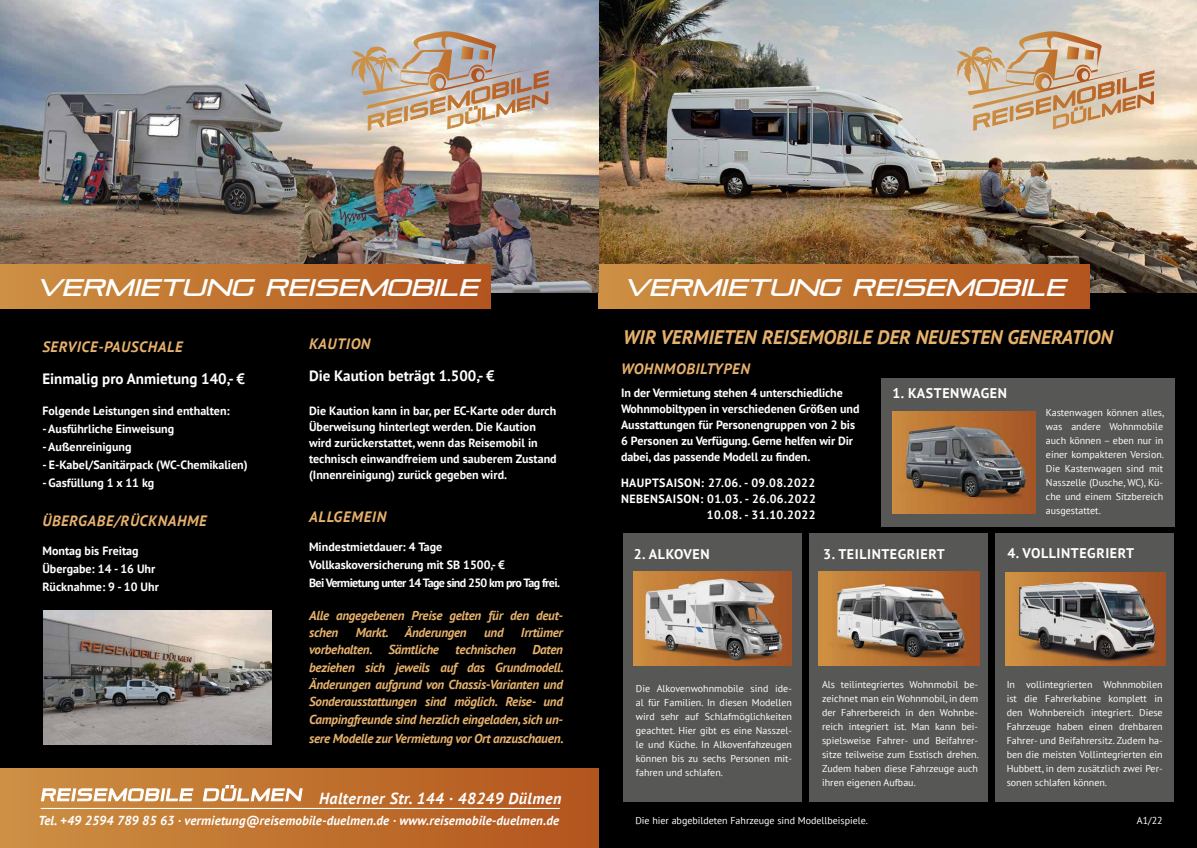
<style>
.page{position:relative;width:1197px;height:848px;background:#fff}
.page>*{position:absolute;margin:0;border:0;box-sizing:border-box;transform-origin:0 0}
.t1{font:italic 24px "Pirulen";color:#fff}
.t2{font:italic 700 19.6px "PT Sans";color:#e8b26d}
.t3{font:italic 700 16px "PT Sans";letter-spacing:.03em;color:#fff}
.t4{font:italic 700 15px "PT Sans";letter-spacing:.04em;color:#e8b26d}
.t5{font:700 15px "PT Sans";color:#fff}
.t6{font:700 14px "PT Sans";letter-spacing:.04em;color:#fff}
.t7{font:italic 700 13px/17.4px "PT Sans";letter-spacing:-.02em;color:#e8b26d}
.t8{font:italic 700 13px "PT Sans";letter-spacing:.01em;color:#fff}
.t9{font:700 12px/16px "PT Sans";color:#fff}
.t10{font:700 12px/16px "PT Sans";letter-spacing:.035em;color:#fff;text-align:right}
.t11{font:10px/14px "PT Sans";color:#fff;text-align:justify}
.s1{font-size:13.3px}
</style>
<div class="page">
<div style="left:0;top:292px;width:1196px;height:556px;background:#000"></div>
<div style="left:623px;top:533px;width:178px;height:269px;background:#575756"></div>
<div style="left:809px;top:533px;width:178px;height:269px;background:#575756"></div>
<div style="left:995px;top:533px;width:178px;height:269px;background:#575756"></div>
<img style="left:0;top:0;width:1196px;height:292px">
<svg style="left:955px;top:31px;width:199px;height:100px;background:#d4bba0"></svg>
<div style="left:598px;top:265px;width:491px;height:43px;background:linear-gradient(to right,#cd9043,#b3541c)"></div>
<svg style="left:350px;top:31px;width:198px;height:100px;background:#c5b4a5"></svg>
<div style="left:0;top:768px;width:598px;height:80px;background:linear-gradient(to right,#cd9043,#b3541c)"></div>
<div style="left:0;top:265px;width:490px;height:43px;background:linear-gradient(to right,#cd9043,#b3541c)"></div>
<img style="left:44px;top:610px;width:227px;height:134px">
<hr style="left:41px;top:808px;width:518px;height:1px;background:#fff">
<svg style="left:41px;top:784px;width:262px;height:17px;background:#dbb085"></svg>
<img style="left:633px;top:571px;width:158px;height:94px">
<img style="left:818px;top:571px;width:161px;height:95px">
<img style="left:1005px;top:572px;width:160px;height:93px">
<div style="left:880px;top:378px;width:294px;height:149px;background:#575756"></div>
<img style="left:892px;top:411px;width:143px;height:102px">
<h1 class="t1" style="left:37px;top:273px;width:450px">VERMIETUNG REISEMOBILE</h1>
<h3 class="t4" style="left:42px;top:336px;width:142px">SERVICE-PAUSCHALE</h3>
<h3 class="t5" style="left:42px;top:369px;width:204px">Einmalig pro Anmietung 140,- €</h3>
<p class="t9" style="left:42px;top:403px;width:189px">Folgende Leistungen sind enthalten:</p>
<p class="t9" style="left:42px;top:421px;width:133px">- Ausführliche Einweisung</p>
<p class="t9" style="left:42px;top:439px;width:90px">- Außenreinigung</p>
<p class="t9" style="left:42px;top:457px;width:207px">- E-Kabel/Sanitärpack (WC-Chemikalien)</p>
<p class="t9" style="left:42px;top:475px;width:113px">- Gasfüllung 1 x 11 kg</p>
<h3 class="t4" style="left:42px;top:511px;width:166px">ÜBERGABE/RÜCKNAHME</h3>
<p class="t9" style="left:42px;top:541px;width:118px;line-height:18px">Montag bis Freitag<br>Übergabe: 14 - 16 Uhr<br>Rücknahme: 9 - 10 Uhr</p>
<h3 class="t4" style="left:309px;top:334px;width:63px">KAUTION</h3>
<h3 class="t5" style="left:309px;top:366px;width:187px">Die Kaution beträgt 1.500,- €</h3>
<p class="t9" style="left:309px;top:403px;width:249px">Die Kaution kann in bar, per EC-Karte oder durch Überweisung hinterlegt werden. Die Kaution wird zurückerstattet, wenn das Reisemobil in technisch einwandfreiem und sauberem Zustand (Innenreinigung) zurück gegeben wird.</p>
<h3 class="t4" style="left:309px;top:507px;width:79px">ALLGEMEIN</h3>
<p class="t9" style="left:309px;top:538px;width:252px;line-height:18px">Mindestmietdauer: 4 Tage<br>Vollkaskoversicherung mit SB 1500,- €<br>Bei Vermietung unter 14 Tage sind 250 km pro Tag frei.</p>
<h3 class="t7" style="left:309px;top:606px;width:255px">Alle angegebenen Preise gelten für den deut&shy;schen</h3>
<h3 class="t7" style="left:355px;top:623px;width:112px">Markt. Änderungen</h3>
<h3 class="t7" style="left:484px;top:623px;width:21px">und</h3>
<h3 class="t7" style="left:521px;top:623px;width:44px">Irrtümer</h3>
<h3 class="t7" style="left:309px;top:640px;width:131px">vorbehalten. Sämtliche</h3>
<h3 class="t7" style="left:455px;top:640px;width:62px">technischen</h3>
<h3 class="t7" style="left:309px;top:640px;width:256px;text-align:justify;text-indent:223px">Daten beziehen sich jeweils auf das Grundmodell.<br>Änderungen aufgrund von Chassis-Varianten und Sonderausstattungen sind möglich. Reise- und Campingfreunde sind herzlich eingeladen, sich un-</h3>
<h3 class="t7" style="left:309px;top:729px;width:256px">sere Modelle zur Vermietung vor Ort anzu<span class="s1">schauen.</span></h3>
<h3 class="t3" style="left:319px;top:787px;width:244px">Halterner Str. 144 · 48249 Dülmen</h3>
<h1 class="t1" style="left:624px;top:273px;width:450px">VERMIETUNG REISEMOBILE</h1>
<h2 class="t2" style="left:623px;top:323px;width:491px">WIR VERMIETEN REISEMOBILE DER NEUESTEN GENERATION</h2>
<h3 class="t4" style="left:621px;top:359px;width:130px">WOHNMOBILTYPEN</h3>
<p class="t9" style="left:621px;top:385px;width:240px">In der Vermietung stehen 4 unterschiedliche Wohnmobiltypen in verschiedenen Größen und Ausstattungen für Personengruppen von 2 bis 6 Personen zu Verfügung. Gerne helfen wir Dir dabei, das passende Modell zu finden.</p>
<p class="t10" style="left:621px;top:475px;width:196px">HAUPTSAISON: 27.06. - 09.08.2022<br>NEBENSAISON: 01.03. - 26.06.2022<br>10.08. - 31.10.2022</p>
<h3 class="t6" style="left:892px;top:383px;width:116px">1. KASTENWAGEN</h3>
<p class="t11" style="left:1045px;top:405px;width:119px">Kastenwagen können alles, was andere Wohnmobile auch können – eben nur in einer kompakteren Version.<br>Die Kastenwagen sind mit Nasszelle (Dusche, WC), Kü&shy;che und einem Sitzbereich ausgestattet.</p>
<h3 class="t6" style="left:633px;top:544px;width:77px">2. ALKOVEN</h3>
<h3 class="t6" style="left:1007px;top:543px;width:128px">4. VOLLINTEGRIERT</h3>
<h3 class="t6" style="left:823px;top:544px;width:123px">3. TEILINTEGRIERT</h3>
<p class="t11" style="left:636px;top:681px;width:157px">Die Alkovenwohnmobile sind ide&shy;al für Familien. In diesen Modellen wird sehr auf Schlafmöglichkeiten geachtet. Hier gibt es eine Nasszel&shy;le und Küche. In Alkovenfahzeugen können bis zu sechs Personen mit&shy;fahren und schlafen.</p>
<p class="t11" style="left:822px;top:677px;width:158px">Als teilintegriertes Wohnmobil be&shy;zeichnet man ein Wohnmobil, in dem der Fahrerbereich in den Wohnbe&shy;reich integriert ist. Man kann bei&shy;spielsweise Fahrer- und Beifahrer&shy;sitze teilweise zum Esstisch drehen.<br>Zudem haben diese Fahrzeuge auch ihren eigenen Aufbau.</p>
<p class="t11" style="left:1006px;top:677px;width:157px">In vollintegrierten Wohnmobilen ist die Fahrerkabine komplett in den Wohnbereich integriert. Diese Fahrzeuge haben einen drehbaren Fahrer- und Beifahrersitz. Zudem ha&shy;ben die meisten Vollintegrierten ein Hubbett, in dem zusätzlich zwei Per&shy;sonen schlafen können.</p>
<h3 class="t8" style="left:38px;top:811px;width:522px">Tel. +49 2594 789 85 63 · vermietung@reisemobile-duelmen.de · www.reisemobile-duelmen.de</h3>
<p class="t11" style="left:635px;top:813px;width:234px">Die hier abgebildeten Fahrzeuge sind Modellbeispiele.</p>
<p class="t11" style="left:1136px;top:813px;width:27px">A1/22</p>
</div>
